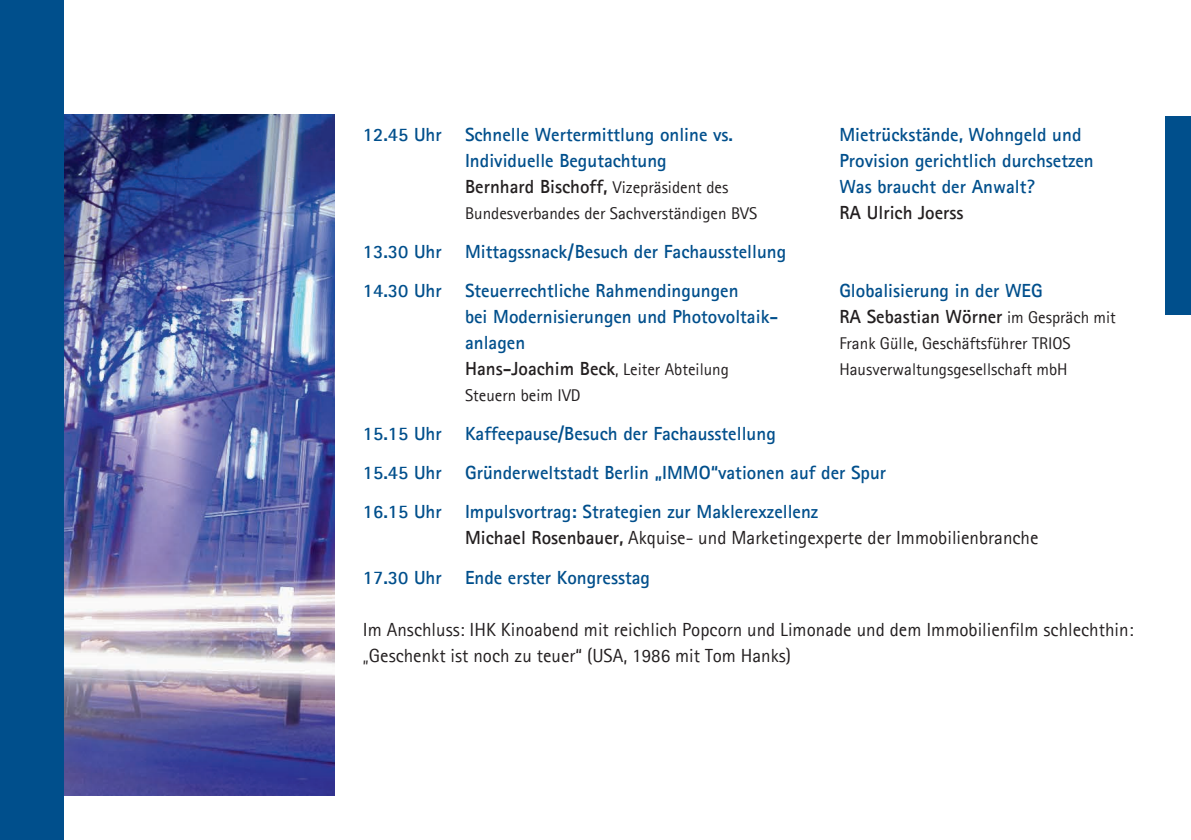
<style>
.page{position:relative;width:1191px;height:840px;background:#fff}
.page>*{position:absolute;margin:0;border:0;box-sizing:border-box;transform-origin:0 0}
.t1{font:700 19px/39px "Agfa Rotis Sans Serif";color:#004f8c}
.t2{font:19px/39px "Agfa Rotis Sans Serif";color:#231f20}
.t3{font:700 19px "Agfa Rotis Sans Serif";color:#231f20}
.t4{font:17px "Agfa Rotis Sans Serif";color:#231f20}
.s1{font-weight:400;font-size:17px}
.s2{font-weight:700}
.s3{font-weight:700;color:#004f8c}
</style>
<div class="page">
<img style="left:64px;top:115px;width:270px;height:681px">
<div style="left:1165px;top:116px;width:26px;height:199px;background:#004f8c"></div>
<div style="left:0;top:0;width:64px;height:839px;background:#004f8c"></div>
<div style="left:65px;top:795px;width:282px;height:34px;background:#fff"></div>
<p class="t1" style="left:363px;top:115px;width:372px">12.45 Uhr Schnelle Wertermittlung online vs.</p>
<p class="t1" style="left:839px;top:115px;width:244px">Mietrückstände, Wohngeld und</p>
<p class="t1" style="left:465px;top:141px;width:203px">Individuelle Begutachtung</p>
<p class="t1" style="left:839px;top:141px;width:256px">Provision gerichtlich durchsetzen</p>
<p class="t3" style="left:465px;top:174px;width:265px">Bernhard Bischoff, <span class="s1">Vizepräsident des</span></p>
<p class="t1" style="left:839px;top:167px;width:197px">Was braucht der Anwalt?</p>
<p class="t4" style="left:465px;top:203px;width:294px">Bundesverbandes der Sachverständigen BVS</p>
<p class="t3" style="left:839px;top:200px;width:126px">RA Ulrich Joerss</p>
<p class="t1" style="left:363px;top:232px;width:425px">13.30 Uhr Mittagssnack / Besuch der Fachausstellung<br>14.30 Uhr Steuerrechtliche Rahmendingungen</p>
<p class="t1" style="left:839px;top:271px;width:205px">Globalisierung in der WEG</p>
<p class="t1" style="left:465px;top:297px;width:315px">bei Modernisierungen und Photovoltaik-</p>
<p class="t3" style="left:839px;top:304px;width:278px">RA Sebastian Wörner <span class="s1">im Gespräch mit</span></p>
<p class="t1" style="left:465px;top:323px;width:62px">anlagen</p>
<p class="t4" style="left:839px;top:333px;width:233px">Frank Gülle, Geschäftsführer TRIOS</p>
<p class="t3" style="left:465px;top:356px;width:265px">Hans-Joachim Beck<span class="s1">, Leiter Abteilung</span></p>
<p class="t4" style="left:839px;top:359px;width:230px">Hausverwaltungsgesellschaft mbH</p>
<p class="t4" style="left:465px;top:385px;width:117px">Steuern beim IVD</p>
<p class="t1" style="left:363px;top:414px;width:525px">15.15 Uhr Kaffeepause/Besuch der Fachausstellung<br>15.45 Uhr Gründerweltstadt Berlin „IMMO“vationen auf der Spur<br>16.15 Uhr Impulsvortrag: Strategien zur Maklerexzellenz</p>
<p class="t2" style="left:363px;top:518px;width:677px;text-indent:102px"><span class="s2">Michael Rosenbauer,</span> Akquise- und Marketingexperte der Immobilienbranche<br><span class="s3">17.30 Uhr Ende erster Kongresstag</span></p>
<p class="t2" style="left:363px;top:615px;width:772px;line-height:26px">Im Anschluss: IHK Kinoabend mit reichlich Popcorn und Limonade und dem Immobilienfilm schlechthin: „Geschenkt ist noch zu teuer“ (USA, 1986 mit Tom Hanks)</p>
</div>
